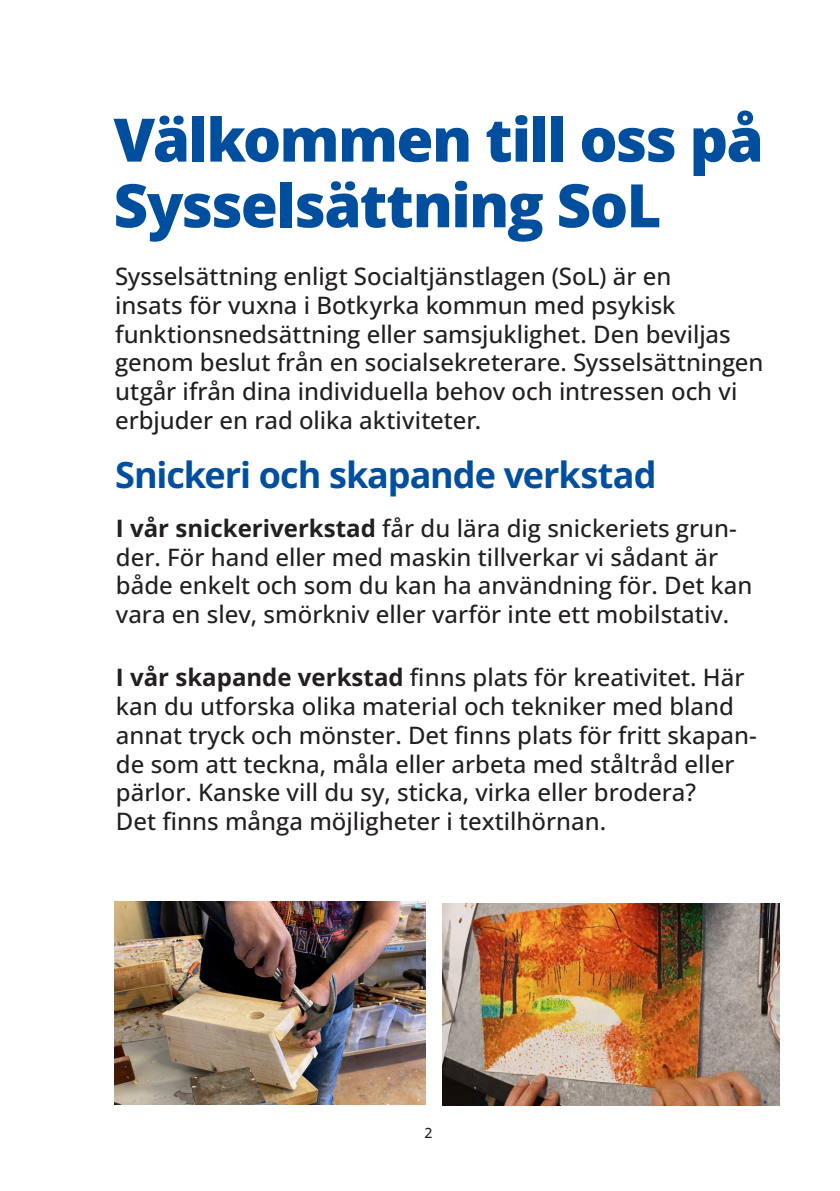
<style>
.page{position:relative;width:840px;height:1191px;background:#fff}
.page>*{position:absolute;margin:0;border:0;box-sizing:border-box;transform-origin:0 0}
.Mindre_rubrik_H3{font:800 60px "Open Sans";letter-spacing:-.025em;color:#004f9f}
.Mindre_rubrik_H3-2{font:700 36px "Open Sans";letter-spacing:-.03em;color:#004f9f}
.Faktatext_P{font:500 24px/28.8px "Open Sans";color:#231f20}
.Ingress_H4{font:500 24px/28.8px "Open Sans";color:#231f20}
.t1{font:500 14px "Open Sans";color:#231f20}
.s1{font-weight:700}
</style>
<div class="page">
<img style="left:442px;top:903px;width:336px;height:203px">
<img style="left:115px;top:901px;width:310px;height:203px">
<h3 class="Mindre_rubrik_H3" style="left:113px;top:99px;width:651px">Välkommen till oss på</h3>
<h3 class="Mindre_rubrik_H3" style="left:113px;top:164px;width:549px">Sysselsättning SoL</h3>
<h4 class="Ingress_H4" style="left:115px;top:261px;width:649px">Sysselsättning enligt Socialtjänstlagen (SoL) är en<br>insats för vuxna i Botkyrka kommun med psykisk funktionsnedsättning eller samsjuklighet. Den beviljas genom beslut från en socialsekreterare. Sysselsättningen utgår ifrån dina individuella behov och intressen och vi erbjuder en rad olika aktiviteter.</h4>
<h3 class="Mindre_rubrik_H3-2" style="left:115px;top:450px;width:542px">Snickeri och skapande verkstad</h3>
<p class="Faktatext_P" style="left:116px;top:513px;width:637px"><span class="s1">I vår snickeriverkstad</span> får du lära dig snickeriets grun&shy;der. För hand eller med maskin tillverkar vi sådant är både enkelt och som du kan ha användning för. Det kan vara en slev, smörkniv eller varför inte ett mobilstativ.</p>
<p class="Faktatext_P" style="left:116px;top:662px;width:642px"><span class="s1">I vår skapande verkstad</span> finns plats för kreativitet. Här kan du utforska olika material och tekniker med bland annat tryck och mönster. Det finns plats för fritt skapan&shy;de som att teckna, måla eller arbeta med ståltråd eller pärlor. Kanske vill du sy, sticka, virka eller brodera?<br>Det finns många möjligheter i textilhörnan.</p>
<p class="t1" style="left:424px;top:1123px;width:10px">2</p>
</div>
